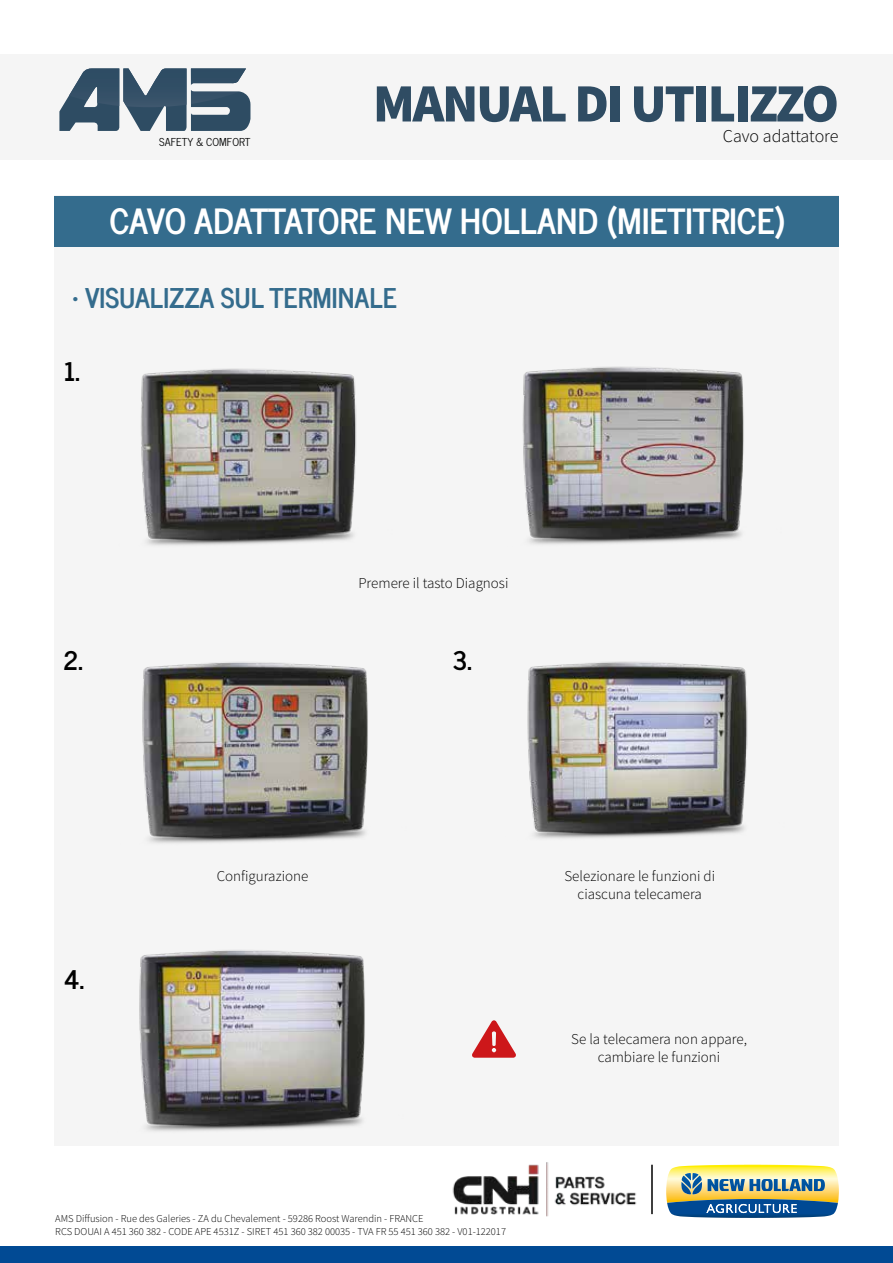
<style>
.page{position:relative;width:893px;height:1263px;background:#fff}
.page>*{position:absolute;margin:0;border:0;box-sizing:border-box;transform-origin:0 0}
.t1{font:900 54px "Mada";letter-spacing:-.04em;color:#2f4c63}
.t2{font:700 34.5px "News Cycle";color:#fff}
.t3{font:700 27px "News Cycle";color:#346c8d}
.t4{font:700 25.5px "News Cycle";color:#000}
.t5{font:300 18px "Mada";letter-spacing:-.005em;color:#000}
.t6{font:300 15px/18px "Mada";color:#000;text-align:center}
.t7{font:10.8px "News Cycle";color:#010202}
.t8{font:300 10.5px/12.6px "Mada";color:#000}
</style>
<div class="page">
<div style="left:0;top:54px;width:893px;height:106px;background:#f5f5f5"></div>
<svg style="left:59px;top:68px;width:191px;height:63px"></svg>
<img style="left:69px;top:68px;width:50px;height:38px">
<img style="left:452px;top:1162px;width:185px;height:55px">
<svg style="left:666px;top:1165px;width:173px;height:53px;background:#97a88c"></svg>
<hr style="left:651px;top:1165px;width:2px;height:49px;background:#000">
<div style="left:0;top:1247px;width:893px;height:16px;background:#014a94"></div>
<div style="left:55px;top:196px;width:784px;height:950px;background:#f5f5f5"></div>
<div style="left:55px;top:196px;width:784px;height:50px;background:#346c8d"></div>
<img style="left:141px;top:368px;width:216px;height:178px">
<img style="left:522px;top:366px;width:222px;height:179px">
<img style="left:142px;top:662px;width:226px;height:181px">
<img style="left:527px;top:661px;width:221px;height:178px">
<img style="left:139px;top:950px;width:226px;height:181px">
<svg style="left:472px;top:1020px;width:44px;height:38px"></svg>
<p class="t7" style="left:159px;top:133px;width:93px">SAFETY &amp; COMFORT</p>
<h1 class="t1" style="left:373px;top:72px;width:468px">MANUAL DI UTILIZZO</h1>
<h3 class="t5" style="left:723px;top:126px;width:117px">Cavo adattatore</h3>
<h2 class="t2" style="left:109px;top:190px;width:677px">CAVO ADATTATORE NEW HOLLAND (MIETITRICE)</h2>
<h3 class="t3" style="left:72px;top:274px;width:326px">• VISUALIZZA SUL TERMINALE</h3>
<h3 class="t4" style="left:64px;top:349px;width:17px">1.</h3>
<h3 class="t6" style="left:358px;top:574px;width:152px">Premere il tasto Diagnosi</h3>
<h3 class="t4" style="left:64px;top:638px;width:21px">2.</h3>
<h3 class="t4" style="left:453px;top:638px;width:21px">3.</h3>
<h3 class="t4" style="left:64px;top:957px;width:22px">4.</h3>
<h3 class="t6" style="left:217px;top:867px;width:93px">Configurazione</h3>
<h3 class="t6" style="left:564px;top:868px;width:152px">Selezionare le funzioni di ciascuna telecamera</h3>
<h3 class="t6" style="left:571px;top:1030px;width:177px">Se la telecamera non appare, cambiare le funzioni</h3>
<p class="t8" style="left:55px;top:1213px;width:452px">AMS Diffusion - Rue des Galeries - ZA du Chevalement - 59286 Roost Warendin - FRANCE<br>RCS DOUAI A 451 360 382 - CODE APE 4531Z - SIRET 451 360 382 00035 - TVA FR 55 451 360 382 - V01-122017</p>
</div>
